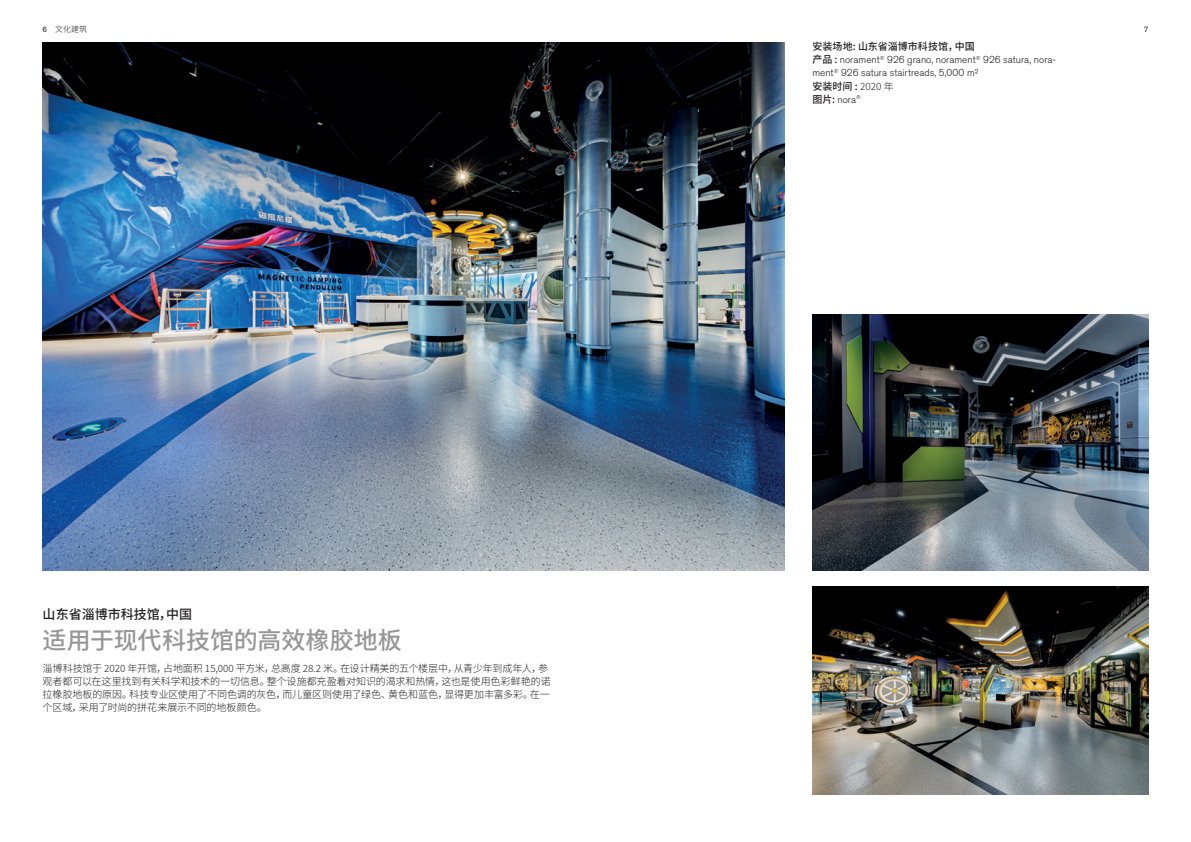
<style>
.page{position:relative;width:1191px;height:842px;background:#fff}
.page>*{position:absolute;margin:0;border:0;box-sizing:border-box;transform-origin:0 0}
.t1{font:500 24px "Source Han Sans CN";color:#969598}
.t2{font:500 13px "Source Han Sans CN";color:#231f20}
.t3{font:300 10px/13px "Source Han Sans CN";letter-spacing:-.015em;color:#231f20}
.t4{font:300 10px/13px "Akzidenz Grotesk Pro";letter-spacing:.005em;color:#231f20}
.t5{font:500 10px "Source Han Sans CN";letter-spacing:.005em;color:#231f20}
.t6{font:300 8px "Source Han Sans CN";color:#231f20}
.t7{font:8px "Akzidenz Grotesk Pro";color:#231f20}
.s1{font-family:"Akzidenz Grotesk Pro";font-weight:400}
.s2{font-family:"Source Han Sans CN";font-weight:500}
.s3{font-weight:300}
</style>
<div class="page">
<img style="left:43px;top:43px;width:741px;height:528px">
<img style="left:812px;top:587px;width:336px;height:208px">
<img style="left:812px;top:315px;width:336px;height:256px">
<p class="t6" style="left:43px;top:24px;width:46px"><span class="s1">6</span> 文化建筑</p>
<p class="t7" style="left:1143px;top:24px;width:6px">7</p>
<h2 class="t2" style="left:43px;top:606px;width:151px">山东省淄博市科技馆，中国</h2>
<h1 class="t1" style="left:43px;top:627px;width:361px">适用于现代科技馆的高效橡胶地板</h1>
<p class="t3" style="left:43px;top:662px;width:509px">淄博科技馆于 2020 年开馆，占地面积 15,000 平方米，总高度 28.2 米。在设计精美的五个楼层中，从青少年到成年人，参观者都可以在这里找到有关科学和技术的一切信息。整个设施都充盈着对知识的渴求和热情，这也是使用色彩鲜艳的诺拉橡胶地板的原因。科技专业区使用了不同色调的灰色，而儿童区则使用了绿色、黄色和蓝色，显得更加丰富多彩。在一个区域，采用了时尚的拼花来展示不同的地板颜色。</p>
<p class="t5" style="left:812px;top:41px;width:164px">安装场地: 山东省淄博市科技馆，中国</p>
<p class="t4" style="left:812px;top:54px;width:245px"><span class="s2">产品 :</span> norament<sup>®</sup> 926 grano, norament<sup>®</sup> 926 satura, nora&shy;ment<sup>®</sup> 926 satura stairtreads, 5,000 m²</p>
<p class="t5" style="left:812px;top:80px;width:83px">安装时间 : <span class="s3">2020 年</span></p>
<p class="t4" style="left:812px;top:93px;width:50px"><span class="s2">图片:</span> nora<sup>®</sup></p>
</div>
